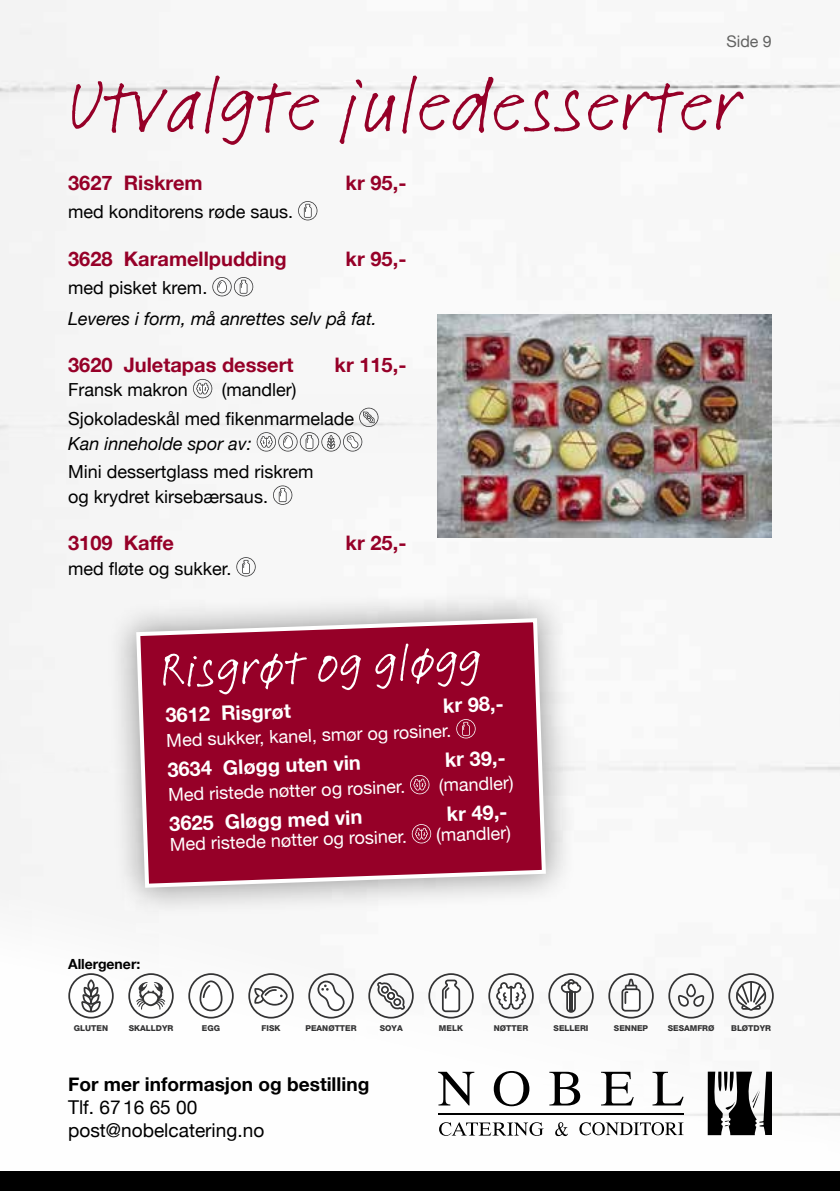
<style>
.page{position:relative;width:840px;height:1191px;background:#fff}
.page>*{position:absolute;margin:0;border:0;box-sizing:border-box;transform-origin:0 0}
.t1{font:80px "Linotype Feltpen";color:#960028}
.t2{font:51.4px "Linotype Feltpen";color:#fff}
.t3{font:700 20px "Helvetica Neue";color:#960028}
.t4{font:700 20px "Helvetica Neue";color:#fff}
.t5{font:19px/22.8px "Helvetica Neue";color:#000}
.t6{font:700 19px "Helvetica Neue";color:#000}
.t7{font:18px/28.8px "Helvetica Neue";color:#000}
.t8{font:18px "Helvetica Neue";color:#fff}
.t9{font:italic 18px "Helvetica Neue";color:#000}
.t10{font:16px "Helvetica Neue";color:#626261}
.t11{font:700 14px "Helvetica Neue";color:#000}
.t12{font:800 8.2px "Helvetica Neue";color:#343435}
</style>
<div class="page">
<img style="left:0;top:0;width:839px;height:1137px">
<svg style="left:438px;top:1071px;width:36px;height:34px"></svg>
<svg style="left:493px;top:1071px;width:36px;height:35px"></svg>
<svg style="left:549px;top:1071px;width:31px;height:34px"></svg>
<svg style="left:600px;top:1071px;width:33px;height:34px"></svg>
<svg style="left:652px;top:1071px;width:31px;height:34px"></svg>
<svg style="left:707px;top:1071px;width:64px;height:64px"></svg>
<svg style="left:555px;top:1122px;width:12px;height:14px"></svg>
<svg style="left:439px;top:1122px;width:104px;height:13px"></svg>
<svg style="left:579px;top:1122px;width:104px;height:13px"></svg>
<hr style="left:438px;top:1113px;width:245px;height:1px;background:#000">
<div style="left:0;top:1171px;width:839px;height:20px;background:#000"></div>
<div style="left:0;top:393px;width:578px;height:63px;background:#f6f6f6"></div>
<div style="left:0;top:735px;width:578px;height:63px;background:#f6f6f6"></div>
<svg style="left:68px;top:973px;width:46px;height:45px"></svg>
<svg style="left:128px;top:973px;width:46px;height:45px"></svg>
<svg style="left:188px;top:973px;width:45px;height:45px"></svg>
<svg style="left:248px;top:973px;width:45px;height:45px"></svg>
<svg style="left:308px;top:973px;width:45px;height:45px"></svg>
<svg style="left:368px;top:973px;width:45px;height:45px"></svg>
<svg style="left:428px;top:973px;width:45px;height:45px"></svg>
<svg style="left:488px;top:973px;width:45px;height:45px"></svg>
<svg style="left:548px;top:973px;width:45px;height:45px"></svg>
<svg style="left:608px;top:973px;width:45px;height:45px"></svg>
<svg style="left:668px;top:973px;width:45px;height:45px"></svg>
<svg style="left:728px;top:973px;width:45px;height:45px"></svg>
<svg style="left:298px;top:201px;width:19px;height:19px"></svg>
<svg style="left:212px;top:277px;width:41px;height:19px"></svg>
<svg style="left:193px;top:379px;width:19px;height:19px"></svg>
<svg style="left:256px;top:408px;width:122px;height:43px"></svg>
<svg style="left:273px;top:485px;width:19px;height:20px"></svg>
<svg style="left:236px;top:557px;width:19px;height:19px"></svg>
<img style="left:437px;top:315px;width:334px;height:222px">
<div style="left:106px;top:588px;width:470px;height:329px;background:#000;opacity:.4"></div>
<svg style="left:134px;top:616px;width:413px;height:273px;background:#a01e41"></svg>
<svg style="left:456px;top:719px;width:19px;height:19px"></svg>
<svg style="left:409px;top:775px;width:20px;height:19px"></svg>
<svg style="left:411px;top:824px;width:20px;height:19px"></svg>
<p class="t10" style="left:726px;top:30px;width:47px">Side 9</p>
<h1 class="t1" style="left:68px;top:53px;width:674px">Utvalgte juledesserter</h1>
<p class="t3" style="left:68px;top:167px;width:136px">3627 Riskrem</p>
<p class="t3" style="left:345px;top:167px;width:62px">kr 95,-</p>
<p class="t7" style="left:68px;top:199px;width:226px">med konditorens røde saus.</p>
<p class="t3" style="left:68px;top:243px;width:220px">3628 Karamellpudding</p>
<p class="t3" style="left:345px;top:243px;width:62px">kr 95,-</p>
<p class="t7" style="left:68px;top:274px;width:141px">med pisket krem.</p>
<p class="t9" style="left:68px;top:305px;width:310px">Leveres i form, må anrettes selv på fat.</p>
<p class="t3" style="left:68px;top:349px;width:227px">3620 Juletapas dessert</p>
<p class="t3" style="left:334px;top:349px;width:73px">kr 115,-</p>
<p class="t7" style="left:68px;top:376px;width:121px">Fransk makron</p>
<p class="t7" style="left:68px;top:376px;width:287px;text-indent:154px">(mandler)<br>Sjokoladeskål med fikenmarmelade</p>
<p class="t9" style="left:68px;top:430px;width:185px">Kan inneholde spor av:</p>
<p class="t7" style="left:68px;top:461px;width:247px;line-height:24.4px">Mini dessertglass med riskrem og krydret kirsebærsaus.</p>
<p class="t3" style="left:68px;top:527px;width:107px">3109 Kaffe</p>
<p class="t3" style="left:345px;top:527px;width:62px">kr 25,-</p>
<p class="t7" style="left:68px;top:555px;width:165px">med fløte og sukker.</p>
<h2 class="t2" style="left:159px;top:638px;width:322px;rotate:-2deg">Risgrøt og gløgg</h2>
<p class="t4" style="left:165px;top:699px;width:127px;rotate:-2deg">3612 Risgrøt</p>
<p class="t4" style="left:442px;top:690px;width:62px;rotate:-2deg">kr 98,-</p>
<p class="t8" style="left:166px;top:727px;width:286px;rotate:-2deg">Med sukker, kanel, smør og rosiner.</p>
<p class="t4" style="left:167px;top:753px;width:195px;rotate:-2deg">3634 Gløgg uten vin</p>
<p class="t4" style="left:444px;top:744px;width:62px;rotate:-2deg">kr 39,-</p>
<p class="t8" style="left:168px;top:781px;width:238px;rotate:-2deg">Med ristede nøtter og rosiner.</p>
<p class="t8" style="left:438px;top:772px;width:76px;rotate:-2deg">(mandler)</p>
<p class="t4" style="left:169px;top:808px;width:194px;rotate:-2deg">3625 Gløgg med vin</p>
<p class="t4" style="left:446px;top:798px;width:62px;rotate:-2deg">kr 49,-</p>
<p class="t8" style="left:169px;top:831px;width:238px;rotate:-2deg">Med ristede nøtter og rosiner.</p>
<p class="t8" style="left:435px;top:822px;width:76px;rotate:-2deg">(mandler)</p>
<p class="t11" style="left:68px;top:952px;width:74px">Allergener:</p>
<p class="t12" style="left:74px;top:1023px;width:36px">GLUTEN</p>
<p class="t12" style="left:129px;top:1023px;width:46px">SKALLDYR</p>
<p class="t12" style="left:202px;top:1023px;width:20px">EGG</p>
<p class="t12" style="left:261px;top:1023px;width:20px">FISK</p>
<p class="t12" style="left:305px;top:1023px;width:53px">PEANØTTER</p>
<p class="t12" style="left:379px;top:1023px;width:24px">SOYA</p>
<p class="t12" style="left:438px;top:1023px;width:26px">MELK</p>
<p class="t12" style="left:493px;top:1023px;width:36px">NØTTER</p>
<p class="t12" style="left:553px;top:1023px;width:36px">SELLERI</p>
<p class="t12" style="left:613px;top:1023px;width:36px">SENNEP</p>
<p class="t12" style="left:667px;top:1023px;width:48px">SESAMFRØ</p>
<p class="t12" style="left:730px;top:1023px;width:41px">BLØTDYR</p>
<p class="t6" style="left:68px;top:1069px;width:302px">For mer informasjon og bestilling</p>
<p class="t5" style="left:68px;top:1096px;width:198px">Tlf. 6716 65 00 post@nobelcatering.no</p>
</div>
